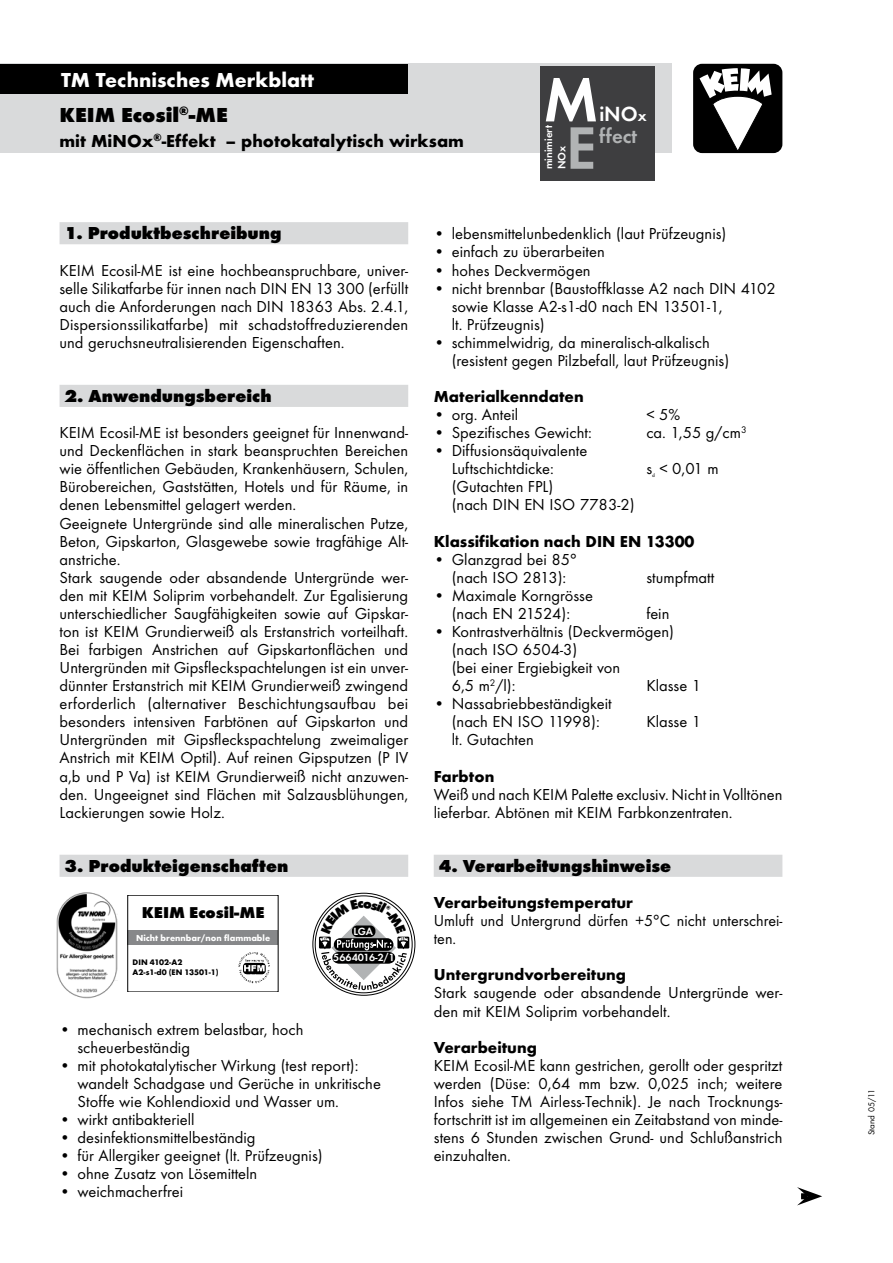
<style>
.page{position:relative;width:893px;height:1263px;background:#fff}
.page>*{position:absolute;margin:0;border:0;box-sizing:border-box;transform-origin:0 0}
.t1{font:600 21.3px "Futura T";color:#fff}
.t2{font:700 21px "Futura T";color:#fff}
.t3{font:800 21px "Futura T";color:#000}
.t4{font:600 20.85px "Futura T";letter-spacing:.005em;color:#b1b3b4}
.t5{font:800 18px "Futura T";color:#000}
.t6{font:700 18px "Futura T";color:#000}
.t7{font:16.5px/18px "Futura T";color:#000}
.t8{font:700 16.5px "Futura T";color:#000}
.t9{font:800 16.35px "Futura T";color:#000}
.t10{font:600 10.95px/13.2px "Futura T";color:#fff}
.t11{font:600 10.8px "Futura T";letter-spacing:-.01em;color:#fff}
.t12{font:700 9.15px "Futura T";color:#fff}
.t13{font:9px "Futura T";color:#000}
.t14{font:700 8.4px/10.1px "Futura T";color:#000}
.t15{font:5.4px "Futura T";color:#000}
.s1{font-size:15.9px}
</style>
<div class="page">
<div style="left:0;top:64px;width:64px;height:89px;background:#d9dadb"></div>
<div style="left:0;top:64px;width:64px;height:30px;background:#000"></div>
<div style="left:60px;top:64px;width:612px;height:89px;background:#d9dadb"></div>
<div style="left:60px;top:64px;width:348px;height:30px;background:#000"></div>
<div style="left:693px;top:64px;width:89px;height:89px;background:#000;border-radius:9px"></div>
<svg style="left:699px;top:68px;width:73px;height:82px"></svg>
<div style="left:434px;top:855px;width:348px;height:22px;background:#d9dadb"></div>
<div style="left:60px;top:222px;width:348px;height:22px;background:#d9dadb"></div>
<div style="left:60px;top:385px;width:348px;height:22px;background:#d9dadb"></div>
<div style="left:60px;top:855px;width:348px;height:22px;background:#d9dadb"></div>
<svg style="left:797px;top:1187px;width:25px;height:18px"></svg>
<div style="left:128px;top:930px;width:150px;height:15px;background:#87888a"></div>
<img style="left:238px;top:952px;width:32px;height:32px">
<img style="left:56px;top:892px;width:61px;height:106px">
<svg style="left:313px;top:893px;width:102px;height:102px"></svg>
<div style="left:319px;top:937px;width:12px;height:11px;background:#000"></div>
<div style="left:397px;top:937px;width:12px;height:11px;background:#000"></div>
<div style="left:540px;top:66px;width:114px;height:114px;background:#3e3e40"></div>
<svg style="left:546px;top:78px;width:50px;height:43px"></svg>
<svg style="left:571px;top:127px;width:22px;height:42px"></svg>
<svg style="left:320px;top:899px;width:88px;height:91px"></svg>
<p class="t2" style="left:61px;top:67px;width:254px">TM Technisches Merkblatt</p>
<p class="t3" style="left:60px;top:102px;width:170px">KEIM Ecosil<sup>®</sup>-ME</p>
<p class="t6" style="left:60px;top:131px;width:406px">mit MiNOx<sup>®</sup>-Effekt – photokatalytisch wirksam</p>
<p class="t1" style="left:599px;top:102px;width:49px">iNO<span class="s1">x</span></p>
<p class="t10" style="left:542px;top:169px;width:45px;rotate:-90deg">minimiert<br>NOx</p>
<p class="t4" style="left:599px;top:124px;width:40px">ffect</p>
<p class="t5" style="left:64px;top:223px;width:219px">1. Produktbeschreibung</p>
<p class="t7" style="left:59px;top:261px;width:350px;text-align:justify">KEIM Ecosil-ME ist eine hochbeanspruchbare, univer&shy;selle Silikatfarbe für innen nach DIN EN 13 300 (erfüllt auch die Anforderungen nach DIN 18363 Abs. 2.4.1, Dispersionssilikatfarbe) mit schadstoffreduzierenden und geruchsneutralisierenden Eigenschaften.</p>
<p class="t5" style="left:64px;top:385px;width:209px">2. Anwendungsbereich</p>
<p class="t7" style="left:59px;top:424px;width:350px">KEIM Ecosil-ME ist besonders geeignet für Innenwand&shy;und Deckenflächen in stark beanspruchten Bereichen wie öffentlichen Gebäuden, Krankenhäusern, Schulen, Bürobereichen, Gaststätten, Hotels und für Räume, in denen Lebensmittel gelagert werden.<br>Geeignete Untergründe sind alle mineralischen Putze, Beton, Gipskarton, Glasgewebe sowie tragfähige Alt&shy;anstriche.<br>Stark saugende oder absandende Untergründe wer&shy;den mit KEIM Soliprim vorbehandelt. Zur Egalisierung unterschiedlicher Saugfähigkeiten sowie auf Gipskar&shy;ton ist KEIM Grundierweiß als Erstanstrich vorteilhaft.<br>Bei farbigen Anstrichen auf Gipskartonflächen und Untergründen mit Gipsfleckspachtelungen ist ein unver&shy;dünnter Erstanstrich mit KEIM Grundierweiß zwingend erforderlich (alternativer Beschichtungsaufbau bei besonders intensiven Farbtönen auf Gipskarton und Untergründen mit Gipsfleckspachtelung zweimaliger Anstrich mit KEIM Optil). Auf reinen Gipsputzen (P IV a,b und P Va) ist KEIM Grundierweiß nicht anzuwen&shy;den. Ungeeignet sind Flächen mit Salzausblühungen, Lackierungen sowie Holz.</p>
<p class="t5" style="left:64px;top:855px;width:225px">3. Produkteigenschaften</p>
<p class="t9" style="left:142px;top:903px;width:124px">KEIM Ecosil-ME</p>
<p class="t12" style="left:136px;top:933px;width:136px">Nicht brennbar/non flammable</p>
<p class="t14" style="left:133px;top:957px;width:88px">DIN 4102-A2<br>A2-s1-d0 (EN 13501-1)</p>
<p class="t11" style="left:354px;top:925px;width:21px">LGA</p>
<p class="t11" style="left:333px;top:951px;width:63px">5664016-2/1</p>
<p class="t7" style="left:78px;top:1020px;width:228px;text-indent:-18px">• mechanisch extrem belastbar, hoch scheuerbeständig</p>
<p class="t7" style="left:78px;top:1056px;width:305px;text-indent:-18px">• mit photokatalytischer Wirkung (test report): wandelt Schadgase und Gerüche in unkritische<br>Stoffe wie Kohlendioxid und Wasser um.</p>
<p class="t7" style="left:60px;top:1110px;width:137px">• wirkt antibakteriell</p>
<p class="t7" style="left:60px;top:1128px;width:197px">• desinfektionsmittelbeständig</p>
<p class="t7" style="left:60px;top:1146px;width:265px">• für Allergiker geeignet (lt. Prüfzeugnis)</p>
<p class="t7" style="left:60px;top:1164px;width:199px">• ohne Zusatz von Lösemitteln</p>
<p class="t7" style="left:60px;top:1182px;width:125px">• weichmacherfrei</p>
<p class="t7" style="left:434px;top:225px;width:294px">• lebensmittelunbedenklich (laut Prüfzeugnis)</p>
<p class="t7" style="left:434px;top:243px;width:173px">• einfach zu überarbeiten</p>
<p class="t7" style="left:434px;top:261px;width:158px">• hohes Deckvermögen</p>
<p class="t7" style="left:452px;top:279px;width:326px;text-indent:-18px">• nicht brennbar (Baustoffklasse A2 nach DIN 4102 sowie Klasse A2-s1-d0 nach EN 13501-1,<br>lt. Prüfzeugnis)</p>
<p class="t7" style="left:452px;top:333px;width:279px;text-indent:-18px">• schimmelwidrig, da mineralisch-alkalisch (resistent gegen Pilzbefall, laut Prüfzeugnis)</p>
<p class="t8" style="left:434px;top:387px;width:152px">Materialkenndaten</p>
<p class="t7" style="left:434px;top:405px;width:86px">• org. Anteil</p>
<p class="t7" style="left:646px;top:405px;width:35px">&lt; 5%</p>
<p class="t7" style="left:434px;top:423px;width:160px">• Spezifisches Gewicht:</p>
<p class="t7" style="left:646px;top:423px;width:102px">ca. 1,55 g/cm<sup>3</sup></p>
<p class="t7" style="left:452px;top:442px;width:137px;text-indent:-18px">• Diffusionsäquivalente<br>Luftschichtdicke:</p>
<p class="t7" style="left:646px;top:460px;width:74px">s &lt; 0,01 m</p>
<p class="t15" style="left:652px;top:472px;width:4px">d</p>
<p class="t7" style="left:452px;top:478px;width:184px">(Gutachten FPL)<br>(nach DIN EN ISO 7783-2)</p>
<p class="t8" style="left:434px;top:531px;width:262px">Klassifikation nach DIN EN 13300</p>
<p class="t7" style="left:434px;top:550px;width:145px;text-align:center">• Glanzgrad bei 85° (nach ISO 2813):</p>
<p class="t7" style="left:646px;top:568px;width:69px">stumpfmatt</p>
<p class="t7" style="left:434px;top:586px;width:161px;text-align:center">• Maximale Korngrösse (nach EN 21524):</p>
<p class="t7" style="left:646px;top:604px;width:25px">fein</p>
<p class="t7" style="left:452px;top:622px;width:224px;text-indent:-18px">• Kontrastverhältnis (Deckvermögen) (nach ISO 6504-3)<br>(bei einer Ergiebigkeit von<br>6,5 m<sup>2</sup>/l):</p>
<p class="t7" style="left:646px;top:677px;width:56px">Klasse 1</p>
<p class="t7" style="left:434px;top:695px;width:180px;text-align:center">• Nassabriebbeständigkeit (nach EN ISO 11998):</p>
<p class="t7" style="left:646px;top:713px;width:56px">Klasse 1</p>
<p class="t7" style="left:452px;top:731px;width:84px">lt. Gutachten</p>
<p class="t8" style="left:434px;top:766px;width:62px">Farbton</p>
<p class="t7" style="left:434px;top:785px;width:350px">Weiß und nach KEIM Palette exclusiv. Nicht in Volltönen lieferbar. Abtönen mit KEIM Farbkonzentraten.</p>
<p class="t5" style="left:439px;top:855px;width:234px">4. Verarbeitungshinweise</p>
<p class="t8" style="left:434px;top:893px;width:201px">Verarbeitungstemperatur</p>
<p class="t7" style="left:434px;top:911px;width:350px">Umluft und Untergrund dürfen +5°C nicht unterschrei&shy;ten.</p>
<p class="t8" style="left:434px;top:965px;width:194px">Untergrundvorbereitung</p>
<p class="t7" style="left:434px;top:984px;width:350px">Stark saugende oder absandende Untergründe wer&shy;den mit KEIM Soliprim vorbehandelt.</p>
<p class="t8" style="left:434px;top:1037px;width:105px">Verarbeitung</p>
<p class="t7" style="left:434px;top:1056px;width:350px;text-align:justify">KEIM Ecosil-ME kann gestrichen, gerollt oder gespritzt werden (Düse: 0,64 mm bzw. 0,025 inch; weitere Infos siehe TM Airless-Technik). Je nach Trocknungs&shy;fortschritt ist im allgemeinen ein Zeitabstand von minde&shy;stens 6 Stunden zwischen Grund- und Schlußanstrich einzuhalten.</p>
<p class="t13" style="left:866px;top:1135px;width:48px;rotate:-90deg">Stand 05/11</p>
</div>
